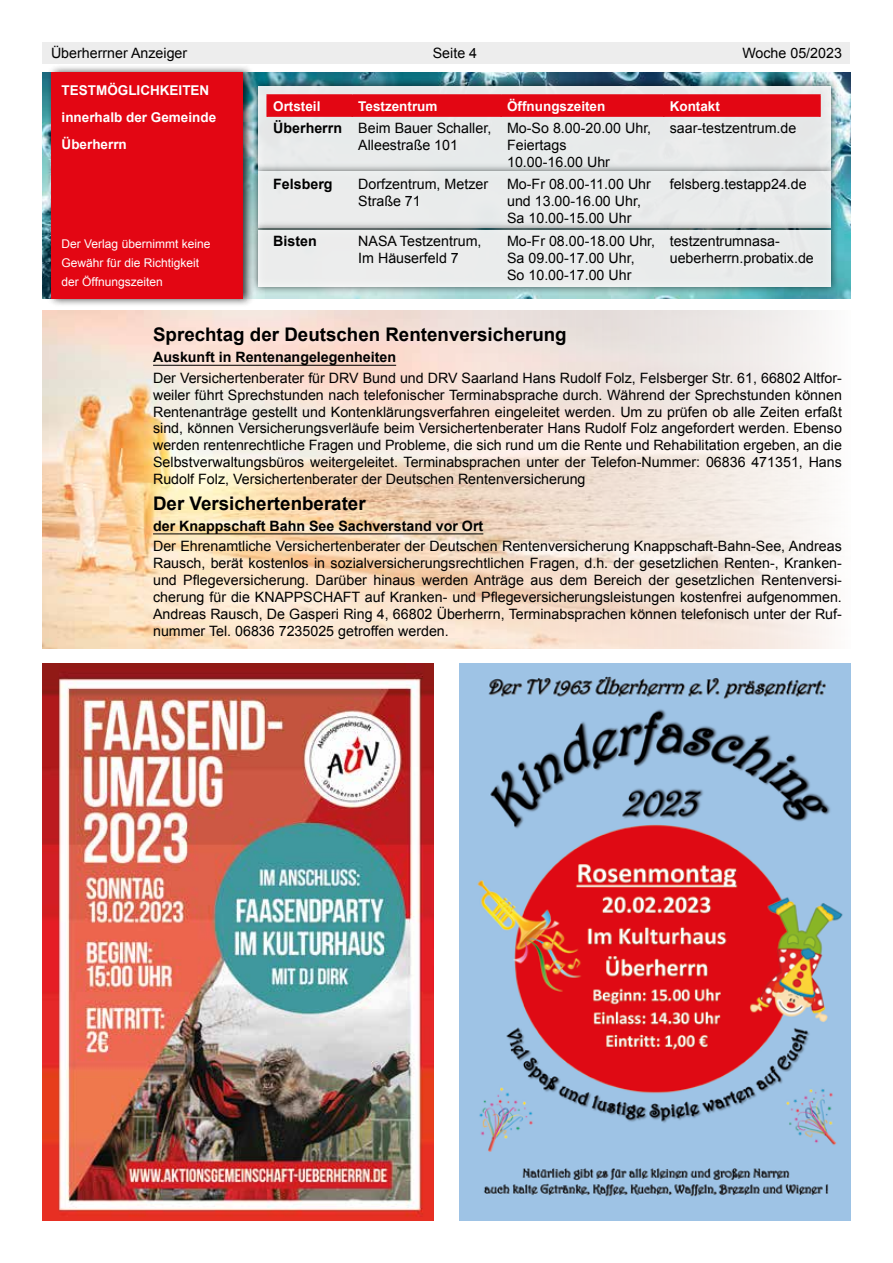
<style>
.page{position:relative;width:893px;height:1263px;background:#fff}
.page>*{position:absolute;margin:0;border:0;box-sizing:border-box;transform-origin:0 0}
.t1{font:700 18.75px "Arial";color:#000}
.t2{font:14.25px/17px "Arial";color:#000}
.t3{font:700 14.25px "Arial";color:#000}
.t4{font:700 13.5px/26.8px "Arial";color:#fff}
.t5{font:12px/19.4px "Arial";color:#fff}
.s1{font-weight:700}
</style>
<div class="page">
<div style="left:43px;top:43px;width:807px;height:21px;background:#ededed"></div>
<img style="left:43px;top:72px;width:807px;height:227px">
<div style="left:47px;top:64px;width:208px;height:243px;background:#000;opacity:.75"></div>
<div style="left:51px;top:72px;width:191px;height:227px;background:#e30613"></div>
<div style="left:250px;top:77px;width:588px;height:101px;background:#000;opacity:.75"></div>
<div style="left:258px;top:86px;width:572px;height:85px;background:#e7eaea"></div>
<div style="left:250px;top:163px;width:588px;height:73px;background:#000;opacity:.75"></div>
<div style="left:258px;top:172px;width:572px;height:56px;background:#e9ecec"></div>
<div style="left:250px;top:221px;width:588px;height:73px;background:#000;opacity:.75"></div>
<div style="left:258px;top:230px;width:572px;height:56px;background:#eaecec"></div>
<hr style="left:266px;top:94px;width:86px;height:2px;background:#e30613">
<hr style="left:266px;top:96px;width:2px;height:21px;background:#e30613">
<hr style="left:352px;top:94px;width:149px;height:2px;background:#e30613">
<hr style="left:501px;top:94px;width:163px;height:2px;background:#e30613">
<hr style="left:664px;top:94px;width:157px;height:2px;background:#e30613">
<div style="left:267px;top:96px;width:552px;height:21px;background:#e30613"></div>
<hr style="left:819px;top:96px;width:2px;height:21px;background:#e30613">
<img style="left:43px;top:310px;width:792px;height:338px">
<hr style="left:153px;top:365px;width:243px;height:1px;background:#000">
<hr style="left:153px;top:533px;width:330px;height:1px;background:#000">
<img style="left:459px;top:664px;width:391px;height:556px">
<img style="left:43px;top:664px;width:391px;height:556px">
<p class="t2" style="left:51px;top:45px;width:138px">Überherrner Anzeiger</p>
<p class="t2" style="left:433px;top:45px;width:46px">Seite 4</p>
<p class="t2" style="left:742px;top:45px;width:101px">Woche 05/2023</p>
<p class="t4" style="left:62px;top:77px;width:156px">TESTMÖGLICHKEITEN innerhalb der Gemeinde<br>Überherrn</p>
<p class="t4" style="left:273px;top:93px;width:49px">Ortsteil</p>
<p class="t4" style="left:358px;top:93px;width:81px">Testzentrum</p>
<p class="t4" style="left:507px;top:93px;width:100px">Öffnungszeiten</p>
<p class="t4" style="left:670px;top:93px;width:52px">Kontakt</p>
<p class="t2" style="left:358px;top:120px;width:135px;text-indent:-85px"><span class="s1">Überherrn</span> Beim Bauer Schaller,<br>Alleestraße 101</p>
<p class="t2" style="left:507px;top:120px;width:146px">Mo-So 8.00-20.00 Uhr,<br>Feiertags<br>10.00-16.00 Uhr</p>
<p class="t2" style="left:670px;top:120px;width:128px">saar-testzentrum.de</p>
<p class="t3" style="left:273px;top:175px;width:61px">Felsberg</p>
<p class="t2" style="left:358px;top:176px;width:131px">Dorfzentrum, Metzer<br>Straße 71</p>
<p class="t2" style="left:507px;top:176px;width:145px">Mo-Fr 08.00-11.00 Uhr und 13.00-16.00 Uhr,<br>Sa 10.00-15.00 Uhr</p>
<p class="t2" style="left:670px;top:176px;width:139px">felsberg.testapp24.de</p>
<p class="t3" style="left:273px;top:231px;width:45px">Bisten</p>
<p class="t2" style="left:358px;top:232px;width:125px">NASA Testzentrum,<br>Im Häuserfeld 7</p>
<p class="t2" style="left:507px;top:232px;width:150px">Mo-Fr 08.00-18.00 Uhr,<br>Sa 09.00-17.00 Uhr,<br>So 10.00-17.00 Uhr</p>
<p class="t2" style="left:670px;top:232px;width:146px">testzentrumnasa&shy;ueberherrn.probatix.de</p>
<p class="t5" style="left:62px;top:234px;width:150px">Der Verlag übernimmt keine<br>Gewähr für die Richtigkeit der Öffnungszeiten</p>
<h1 class="t1" style="left:153px;top:322px;width:415px">Sprechtag der Deutschen Rentenversicherung</h1>
<p class="t3" style="left:153px;top:348px;width:245px">Auskunft in Rentenangelegenheiten</p>
<p class="t2" style="left:153px;top:369px;width:690px;text-align:justify">Der Versichertenberater für DRV Bund und DRV Saarland Hans Rudolf Folz, Felsberger Str. 61, 66802 Altfor&shy;weiler führt Sprechstunden nach telefonischer Terminabsprache durch. Während der Sprechstunden können Rentenanträge gestellt und Kontenklärungsverfahren eingeleitet werden. Um zu prüfen ob alle Zeiten erfaßt sind, können Versicherungsverläufe beim Versichertenberater Hans Rudolf Folz angefordert werden. Ebenso werden rentenrechtliche Fragen und Probleme, die sich rund um die Rente und Rehabilitation ergeben, an die Selbstverwaltungsbüros weitergeleitet. Terminabsprachen unter der Telefon-Nummer: 06836 471351, Hans Rudolf Folz, Versichertenberater der Deutschen Rentenversicherung</p>
<h1 class="t1" style="left:153px;top:491px;width:214px">Der Versichertenberater</h1>
<p class="t3" style="left:153px;top:516px;width:332px">der Knappschaft Bahn See Sachverstand vor Ort</p>
<p class="t2" style="left:153px;top:538px;width:690px;text-align:justify">Der Ehrenamtliche Versichertenberater der Deutschen Rentenversicherung Knappschaft-Bahn-See, Andreas Rausch, berät kostenlos in sozialversicherungsrechtlichen Fragen, d.h. der gesetzlichen Renten-, Kranken&shy;und Pflegeversicherung. Darüber hinaus werden Anträge aus dem Bereich der gesetzlichen Rentenversi&shy;cherung für die KNAPPSCHAFT auf Kranken- und Pflegeversicherungsleistungen kostenfrei aufgenommen.<br>Andreas Rausch, De Gasperi Ring 4, 66802 Überherrn, Terminabsprachen können telefonisch unter der Ruf&shy;nummer Tel. 06836 7235025 getroffen werden.</p>
</div>
